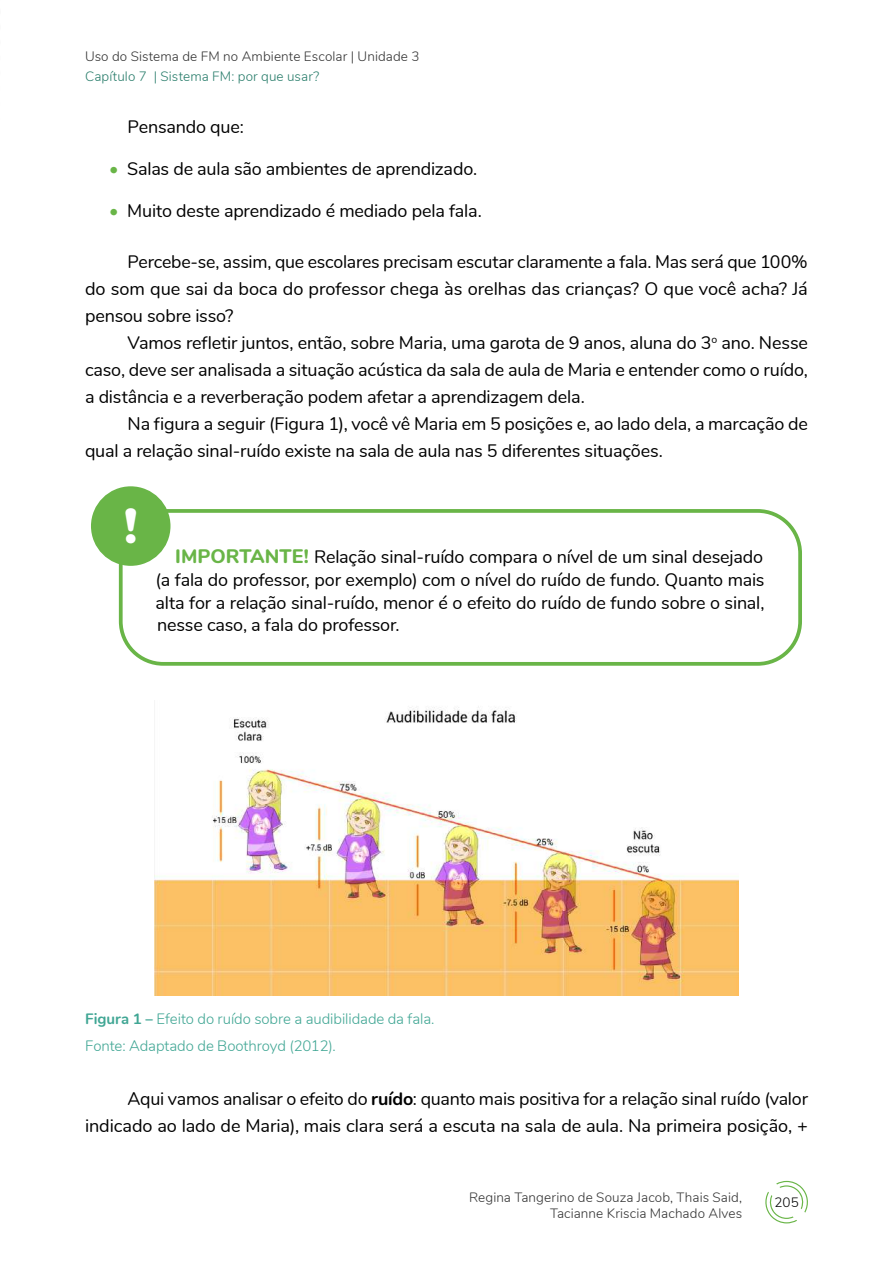
<style>
.page{position:relative;width:893px;height:1263px;background:#fff}
.page>*{position:absolute;margin:0;border:0;box-sizing:border-box;transform-origin:0 0}
.t1{font:900 49.5px "Nunito";color:#fff}
.t2{font:18px/27px "Nunito";letter-spacing:-.01em;color:#000;text-align:justify}
.t3{font:300 15px/27px "Nunito";letter-spacing:-.005em;color:#40a694}
.t4{font:300 13.5px/16.2px "Nunito";letter-spacing:.01em;color:#333;text-align:right}
.t5{font:300 13.5px "Nunito";letter-spacing:.01em;color:#297d6b}
.t6{font:300 13.5px "Nunito";color:#000}
.s1{color:#69b547}
.s2{font-weight:800;font-size:19.5px;color:#69b547}
.s3{font-weight:700}
</style>
<div class="page">
<svg style="left:765px;top:1181px;width:43px;height:42px"></svg>
<div style="left:119px;top:509px;width:683px;height:157px;border:4px solid #69b547;border-radius:43px"></div>
<div style="left:91px;top:486px;width:79px;height:80px;background:#69b547;border-radius:50%"></div>
<img style="left:154px;top:706px;width:585px;height:290px">
<p class="t4" style="left:85px;top:47px;width:336px">Uso do Sistema de FM no Ambiente Escolar | Unidade 3</p>
<p class="t5" style="left:85px;top:66px;width:236px">Capítulo 7 | Sistema FM: por que usar?</p>
<p class="t2" style="left:128px;top:113px;width:118px">Pensando que:</p>
<p class="t2" style="left:109px;top:155px;width:370px"><span class="s1">•</span> Salas de aula são ambientes de aprendizado.</p>
<p class="t2" style="left:109px;top:197px;width:374px"><span class="s1">•</span> Muito deste aprendizado é mediado pela fala.</p>
<p class="t2" style="left:85px;top:248px;width:724px;text-indent:43px">Percebe-se, assim, que escolares precisam escutar claramente a fala. Mas será que 100% do som que sai da boca do professor chega às orelhas das crianças? O que você acha? Já pensou sobre isso?</p>
<p class="t2" style="left:85px;top:329px;width:724px;text-indent:43px">Vamos refletir juntos, então, sobre Maria, uma garota de 9 anos, aluna do 3<sup>o</sup> ano. Nesse caso, deve ser analisada a situação acústica da sala de aula de Maria e entender como o ruído, a distância e a reverberação podem afetar a aprendizagem dela.</p>
<p class="t2" style="left:85px;top:410px;width:724px;text-indent:43px">Na figura a seguir (Figura 1), você vê Maria em 5 posições e, ao lado dela, a marcação de qual a relação sinal-ruído existe na sala de aula nas 5 diferentes situações.</p>
<h1 class="t1" style="left:124px;top:489px;width:15px">!</h1>
<p class="t2" style="left:156px;top:545px;width:610px;line-height:22.5px;text-indent:20px"><span class="s2">IMPORTANTE!</span> Relação sinal-ruído compara o nível de um sinal desejado (a fala do professor, por exemplo) com o nível do ruído de fundo. Quanto mais alta for a relação sinal-ruído, menor é o efeito do ruído de fundo sobre o sinal, nesse caso, a fala do professor.</p>
<p class="t3" style="left:85px;top:1005px;width:351px"><span class="s3">Figura 1 –</span> Efeito do ruído sobre a audibilidade da fala.<br>Fonte: Adaptado de Boothroyd (2012).</p>
<p class="t2" style="left:85px;top:1085px;width:724px;text-align:right">Aqui vamos analisar o efeito do <span class="s3">ruído</span>: quanto mais positiva for a relação sinal ruído (valor indicado ao lado de Maria), mais clara será a escuta na sala de aula. Na primeira posição, +</p>
<p class="t4" style="left:469px;top:1188px;width:275px">Regina Tangerino de Souza Jacob, Thais Said,<br>Tacianne Kriscia Machado Alves</p>
<p class="t6" style="left:774px;top:1193px;width:26px">205</p>
</div>
